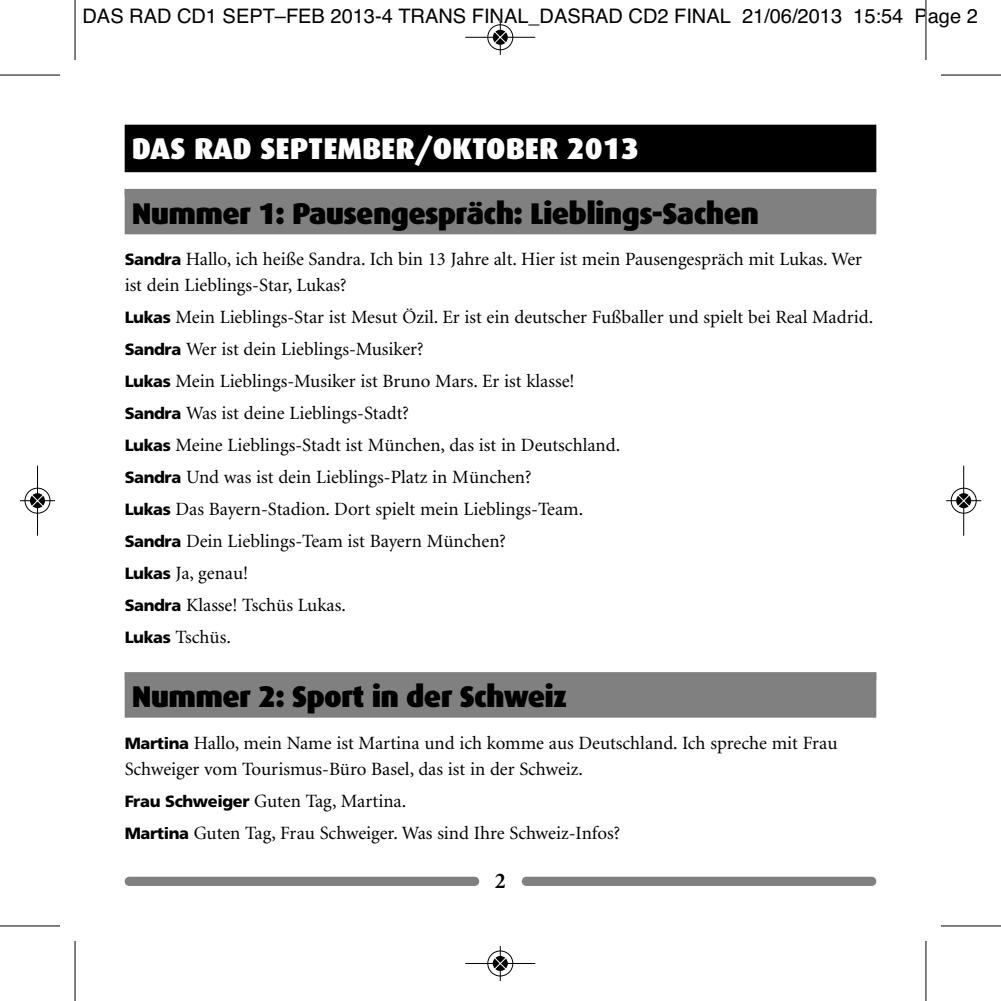
<style>
.page{position:relative;width:1001px;height:1001px;background:#fff}
.page>*{position:absolute;margin:0;border:0;box-sizing:border-box;transform-origin:0 0}
.t1{font:900 30px "Dax";letter-spacing:-.025em;color:#000}
.t2{font:900 30px "Dax";color:#fff}
.t3{font:700 22.5px "Minion";color:#000}
.t4{font:20px "Helvetica";color:#000}
.t5{font:18.75px/32px "Minion";color:#000}
.s1{font-family:"Frutiger";font-weight:900;font-size:16.25px}
</style>
<div class="page">
<div style="left:125px;top:125px;width:751px;height:47px;background:#000"></div>
<div style="left:125px;top:189px;width:751px;height:45px;background:#808080"></div>
<div style="left:125px;top:672px;width:751px;height:45px;background:#808080"></div>
<div style="left:125px;top:876px;width:354px;height:9px;background:#808080;border-radius:5px"></div>
<div style="left:521px;top:876px;width:355px;height:9px;background:#808080;border-radius:5px"></div>
<hr style="left:75px;top:0;width:1px;height:60px;background:#000">
<hr style="left:0;top:75px;width:60px;height:1px;background:#000">
<hr style="left:925px;top:0;width:1px;height:60px;background:#000">
<hr style="left:940px;top:75px;width:60px;height:1px;background:#000">
<hr style="left:75px;top:940px;width:1px;height:60px;background:#000">
<hr style="left:0;top:925px;width:60px;height:1px;background:#000">
<hr style="left:925px;top:940px;width:1px;height:60px;background:#000">
<hr style="left:940px;top:925px;width:60px;height:1px;background:#000">
<div style="left:487px;top:24px;width:26px;height:27px;border:2px solid #fff;border-radius:50%"></div>
<hr style="left:465px;top:37px;width:70px;height:1px;background:#000">
<hr style="left:500px;top:20px;width:1px;height:35px;background:#000">
<div style="left:487px;top:24px;width:26px;height:26px;border:1px solid #000;border-radius:50%"></div>
<svg style="left:492px;top:30px;width:16px;height:15px"></svg>
<svg style="left:494px;top:31px;width:12px;height:13px"></svg>
<div style="left:487px;top:950px;width:26px;height:26px;border:2px solid #fff;border-radius:50%"></div>
<svg style="left:492px;top:955px;width:16px;height:16px"></svg>
<hr style="left:465px;top:962px;width:70px;height:1px;background:#000">
<hr style="left:500px;top:945px;width:1px;height:35px;background:#000">
<div style="left:487px;top:950px;width:26px;height:26px;border:1px solid #000;border-radius:50%"></div>
<svg style="left:492px;top:955px;width:16px;height:15px"></svg>
<svg style="left:494px;top:957px;width:12px;height:12px"></svg>
<div style="left:24px;top:487px;width:27px;height:27px;border:2px solid #fff;border-radius:50%"></div>
<hr style="left:37px;top:465px;width:1px;height:70px;background:#000">
<hr style="left:20px;top:500px;width:35px;height:1px;background:#000">
<div style="left:25px;top:488px;width:25px;height:25px;border:1px solid #000;border-radius:50%"></div>
<svg style="left:30px;top:493px;width:15px;height:15px"></svg>
<svg style="left:31px;top:494px;width:13px;height:13px"></svg>
<div style="left:950px;top:487px;width:26px;height:27px;border:2px solid #fff;border-radius:50%"></div>
<hr style="left:963px;top:465px;width:1px;height:70px;background:#000">
<hr style="left:946px;top:500px;width:35px;height:1px;background:#000">
<div style="left:950px;top:488px;width:26px;height:25px;border:1px solid #000;border-radius:50%"></div>
<div style="left:956px;top:493px;width:15px;height:15px;background:#000;border-radius:50%"></div>
<svg style="left:957px;top:494px;width:12px;height:13px"></svg>
<p class="t4" style="left:82px;top:4px;width:896px">DAS RAD CD1 SEPT–FEB 2013-4 TRANS FINAL_DASRAD CD2 FINAL 21/06/2013 15:54 Page 2</p>
<h1 class="t2" style="left:132px;top:138px;width:508px">DAS RAD SEPTEMBER/OKTOBER 2013</h1>
<h1 class="t1" style="left:132px;top:203px;width:628px">Nummer 1: Pausengespräch: Lieblings-Sachen</h1>
<p class="t5" style="left:125px;top:247px;width:738px;line-height:26.2px"><span class="s1">Sandra</span> Hallo, ich heiße Sandra. Ich bin 13 Jahre alt. Hier ist mein Pausengespräch mit Lukas. Wer ist dein Lieblings-Star, Lukas?</p>
<p class="t5" style="left:125px;top:303px;width:750px"><span class="s1">Lukas</span> Mein Lieblings-Star ist Mesut Özil. Er ist ein deutscher Fußballer und spielt bei Real Madrid.<br><span class="s1">Sandra</span> Wer ist dein Lieblings-Musiker?<br><span class="s1">Lukas</span> Mein Lieblings-Musiker ist Bruno Mars. Er ist klasse!<br><span class="s1">Sandra</span> Was ist deine Lieblings-Stadt?<br><span class="s1">Lukas</span> Meine Lieblings-Stadt ist München, das ist in Deutschland.<br><span class="s1">Sandra</span> Und was ist dein Lieblings-Platz in München?<br><span class="s1">Lukas</span> Das Bayern-Stadion. Dort spielt mein Lieblings-Team.<br><span class="s1">Sandra</span> Dein Lieblings-Team ist Bayern München?<br><span class="s1">Lukas</span> Ja, genau!<br><span class="s1">Sandra</span> Klasse! Tschüs Lukas.<br><span class="s1">Lukas</span> Tschüs.</p>
<h1 class="t1" style="left:132px;top:686px;width:437px">Nummer 2: Sport in der Schweiz</h1>
<p class="t5" style="left:125px;top:730px;width:714px;line-height:26.2px"><span class="s1">Martina</span> Hallo, mein Name ist Martina und ich komme aus Deutschland. Ich spreche mit Frau<br>Schweiger vom Tourismus-Büro Basel, das ist in der Schweiz.</p>
<p class="t5" style="left:125px;top:786px;width:497px"><span class="s1">Frau Schweiger</span> Guten Tag, Martina.<br><span class="s1">Martina</span> Guten Tag, Frau Schweiger. Was sind Ihre Schweiz-Infos?</p>
<p class="t3" style="left:495px;top:871px;width:13px">2</p>
</div>
